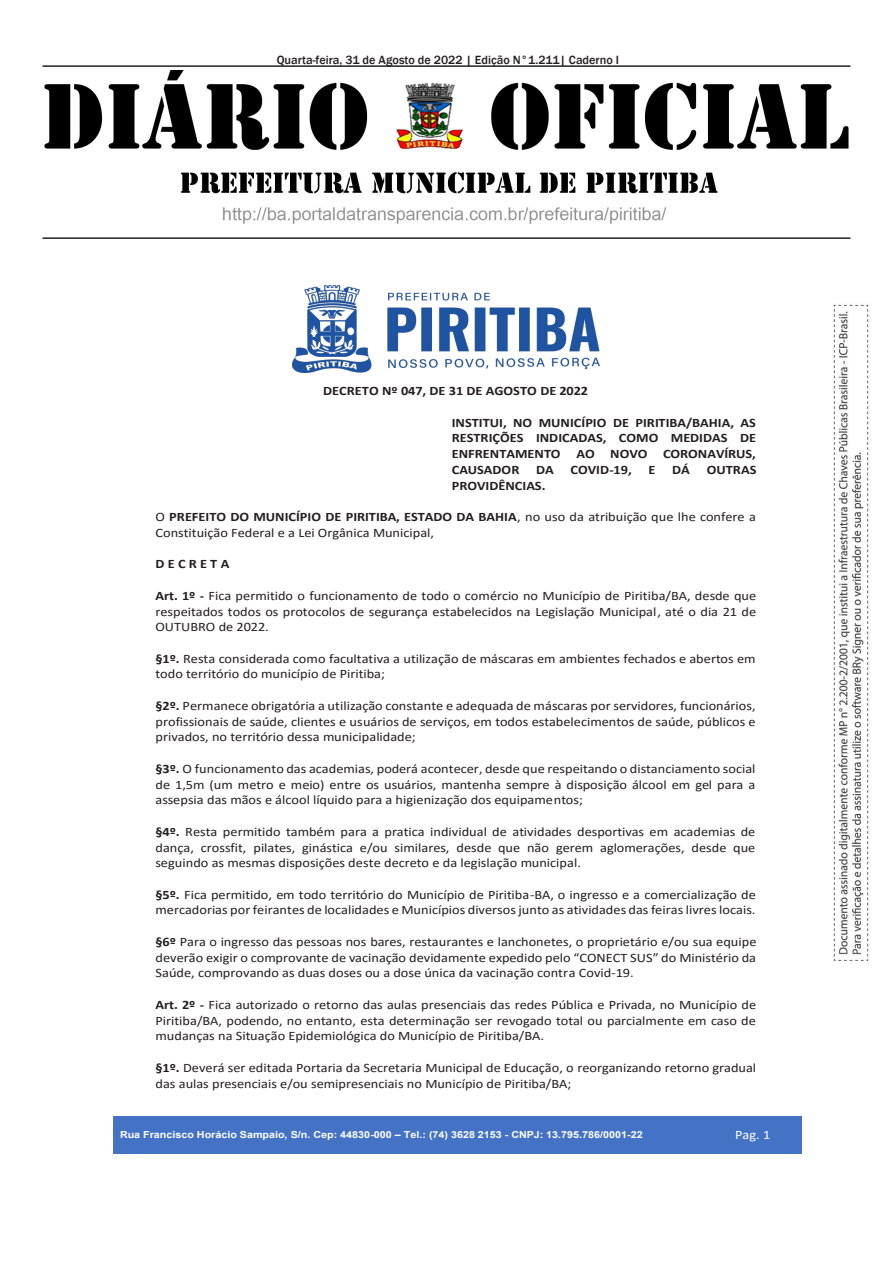
<style>
.page{position:relative;width:893px;height:1263px;background:#fff}
.page>*{position:absolute;margin:0;border:0;box-sizing:border-box;transform-origin:0 0}
.t1{font:12.9px/15.8px "Calibri";color:#231f20;text-align:justify;scale:1.11 1}
.t2{font:700 12.9px/15.8px "Calibri";color:#231f20;text-align:justify;scale:1.11 1}
.t3{font:12.9px "Calibri";color:#fff;scale:1.11 1}
.t4{font:500 12.3px "Franklin Gothic";color:#231f20}
.t5{font:700 9.6px "Arial";color:#fff;scale:1.11 1}
.s1{font-weight:700}
.s2{font-style:inherit}
</style>
<div class="page">
<img style="left:44px;top:70px;width:805px;height:154px">
<hr style="left:43px;top:237px;width:807px;height:2px;background:#231f20">
<hr style="left:43px;top:65px;width:807px;height:2px;background:#231f20">
<img style="left:833px;top:304px;width:36px;height:656px">
<img style="left:292px;top:285px;width:308px;height:87px">
<div style="left:113px;top:1116px;width:688px;height:38px;background:#4472c4"></div>
<p class="t4" style="left:277px;top:53px;width:344px">Quarta-feira, 31 de Agosto de 2022 | Edição N°1.211| Caderno I</p>
<p class="t2" style="left:323px;top:382px;width:240px">DECRETO Nº 047, DE 31 DE AGOSTO DE 2022</p>
<p class="t2" style="left:452px;top:414px;width:276px">INSTITUI, NO MUNICÍPIO DE PIRITIBA/BAHIA, AS RESTRIÇÕES INDICADAS, COMO MEDIDAS DE ENFRENTAMENTO AO NOVO CORONAVÍRUS, CAUSADOR</p>
<p class="t2" style="left:536px;top:461px;width:17px">DA</p>
<p class="t2" style="left:570px;top:461px;width:57px">COVID-19,</p>
<p class="t2" style="left:648px;top:461px;width:8px">E</p>
<p class="t2" style="left:672px;top:461px;width:17px">DÁ</p>
<p class="t2" style="left:707px;top:461px;width:46px">OUTRAS</p>
<p class="t2" style="left:452px;top:477px;width:86px">PROVIDÊNCIAS.</p>
<p class="t1" style="left:155px;top:508px;width:542px">O <span class="s1">PREFEITO DO MUNICÍPIO DE PIRITIBA, ESTADO DA BAHIA</span>, no uso da atribuição que lhe confere a<br>Constituição Federal e a Lei Orgânica Municipal,</p>
<p class="t2" style="left:155px;top:556px;width:68px">D E C R E T A</p>
<p class="t1" style="left:155px;top:587px;width:543px"><span class="s1">Art. 1º -</span> Fica permitido o funcionamento de todo o comércio no Município de Piritiba/BA, desde que respeitados todos os protocolos de segurança estabelecidos na Legislação Municipal, até o dia 21 de OUTUBRO de 2022.</p>
<p class="t1" style="left:155px;top:650px;width:542px"><span class="s1">§1º.</span> Resta considerada como facultativa a utilização de máscaras em ambientes fechados e abertos em todo território do município de Piritiba;</p>
<p class="t1" style="left:155px;top:697px;width:542px"><span class="s1">§2º.</span> Permanece obrigatória a utilização constante e adequada de máscaras por servidores, funcionários, profissionais de saúde, clientes e usuários de serviços, em todos estabelecimentos de saúde, públicos e privados, no território dessa municipalidade;</p>
<p class="t1" style="left:155px;top:760px;width:542px"><span class="s1">§3º.</span> O funcionamento das academias, poderá acontecer, desde que respeitando o distanciamento social de 1,5m (um metro e meio) entre os usuários, mantenha sempre à disposição álcool em gel para a assepsia das mãos e álcool líquido para a higienização dos equipamentos;</p>
<p class="t1" style="left:155px;top:823px;width:542px"><span class="s1">§4º.</span> Resta permitido também para a pratica individual de atividades desportivas em academias de dança, crossfit, pilates, ginástica e/ou similares, desde que não gerem aglomerações, desde que seguindo as mesmas disposições deste decreto e da legislação municipal.</p>
<p class="t1" style="left:155px;top:886px;width:542px"><span class="s1">§5º.</span> Fica permitido, em todo território do Município de Piritiba-BA, o ingresso e a comercialização de mercadorias por feirantes de localidades e Municípios diversos junto as atividades das feiras livres locais.</p>
<p class="t1" style="left:155px;top:933px;width:543px"><span class="s1">§6º</span> Para o ingresso das pessoas nos bares, restaurantes e lanchonetes, o proprietário e/ou sua equipe deverão exigir o comprovante de vacinação devidamente expedido pelo “CONECT SUS” do Ministério da Saúde, comprovando as duas doses ou a dose única da vacinação contra Covid-19.</p>
<p class="t1" style="left:155px;top:996px;width:543px"><span class="s1">Art. 2º -</span> Fica autorizado o retorno das aulas presenciais das redes Pública e Privada, no Município de Piritiba/BA, podendo, no entanto, esta determinação ser revogado total ou parcialmente em caso de mudanças na Situação Epidemiológica do Município de Piritiba/BA.</p>
<p class="t1" style="left:155px;top:1059px;width:543px"><span class="s1">§1º.</span> Deverá ser editada Portaria da Secretaria Municipal de Educação, o reorganizando retorno gradual das aulas presenciais e/ou semipresenciais no Município de Piritiba/BA;</p>
<p class="t5" style="left:120px;top:1128px;width:472px">Rua Francisco Horácio Sampaio, S/n. Cep: 44830-000 <span class="s2">–</span> Tel.: (74) 3628 2153 - CNPJ: 13.795.786/0001-22</p>
<p class="t3" style="left:735px;top:1126px;width:33px">Pag. 1</p>
</div>
